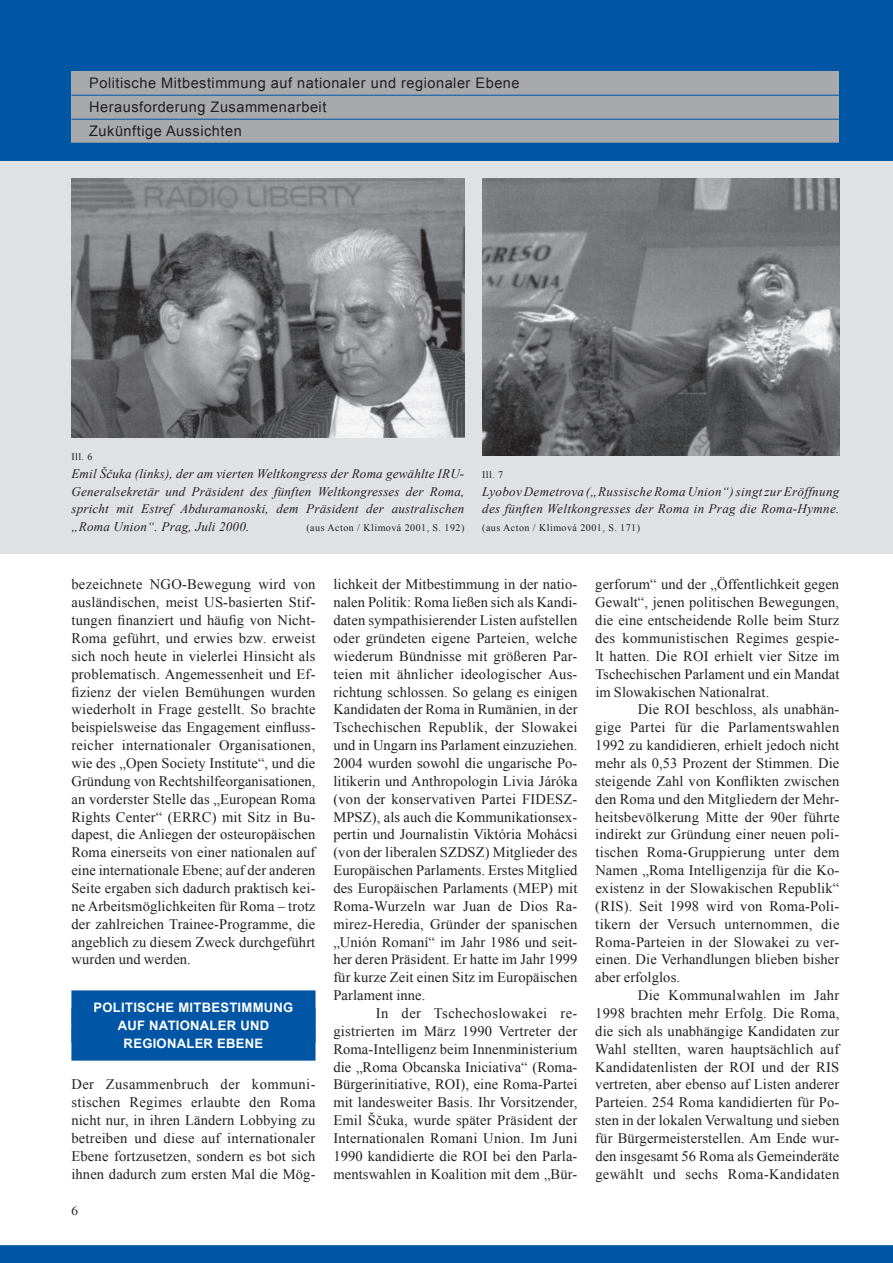
<style>
.page{position:relative;width:893px;height:1263px;background:#fff}
.page>*{position:absolute;margin:0;border:0;box-sizing:border-box;transform-origin:0 0}
.t1{font:14.55px/17.9px "Times New Roman";letter-spacing:.01em;color:#231f20;text-align:justify}
.t2{font:14.55px/24px "Arial";letter-spacing:.035em;color:#231f20}
.t3{font:italic 13.05px/17.9px "Times New Roman";letter-spacing:.025em;color:#231f20;text-align:justify}
.t4{font:700 13.05px/17.9px "Arial";letter-spacing:.02em;color:#fff;text-align:center}
.t5{font:10.05px "Times New Roman";letter-spacing:.045em;color:#231f20}
</style>
<div class="page">
<div style="left:0;top:147px;width:893px;height:407px;background:#e0e1e3"></div>
<div style="left:0;top:0;width:893px;height:161px;background:#0155a5"></div>
<div style="left:0;top:1245px;width:893px;height:18px;background:#0155a5"></div>
<div style="left:71px;top:71px;width:768px;height:72px;background:#a8a9ad"></div>
<hr style="left:71px;top:95px;width:768px;height:1px;background:#0155a5">
<hr style="left:71px;top:119px;width:768px;height:1px;background:#0155a5">
<hr style="left:71px;top:143px;width:768px;height:1px;background:#0155a5">
<img style="left:71px;top:179px;width:393px;height:259px">
<img style="left:482px;top:179px;width:357px;height:276px">
<div style="left:71px;top:990px;width:244px;height:35px;background:#0155a5"></div>
<div style="left:71px;top:1008px;width:244px;height:35px;background:#0155a5"></div>
<div style="left:71px;top:1026px;width:244px;height:35px;background:#0155a5"></div>
<p class="t2" style="left:89px;top:71px;width:432px">Politische Mitbestimmung auf nationaler und regionaler Ebene<br>Herausforderung Zusammenarbeit<br>Zukünftige Aussichten</p>
<p class="t5" style="left:71px;top:450px;width:22px">Ill. 6</p>
<p class="t3" style="left:71px;top:464px;width:394px">Emil Ščuka (links), der am vierten Weltkongress der Roma gewählte IRU-Generalsekretär und Präsident des fünften Weltkongresses der Roma, spricht mit Estref Abduramanoski, dem Präsident der australischen „Roma Union“. Prag, Juli 2000.</p>
<p class="t5" style="left:306px;top:521px;width:159px">(aus Acton / Klimová 2001, S. 192)</p>
<p class="t5" style="left:482px;top:468px;width:22px">Ill. 7</p>
<p class="t3" style="left:482px;top:482px;width:359px">Lyobov Demetrova („Russische Roma Union“) singt zur Eröffnung des fünften Weltkongresses der Roma in Prag die Roma-Hymne.</p>
<p class="t5" style="left:482px;top:521px;width:159px">(aus Acton / Klimová 2001, S. 171)</p>
<p class="t1" style="left:71px;top:575px;width:246px">bezeichnete NGO-Bewegung wird von ausländischen, meist US -basierten Stif&shy;tungen finanziert und häufig von Nicht-Roma geführt, und erwies bzw. erweist sich noch heute in vielerlei Hinsicht als problematisch. Angemessenheit und Ef&shy;fizienz der vielen Bemühungen wurden wiederholt in Frage gestellt. So brachte beispielsweise das Engagement einfluss&shy;reicher internationaler Organisationen, wie des „Open Society Institute“, und die Gründung von Rechtshilfeorganisationen, an vorderster Stelle das „European Roma Rights Center“ (ERRC</p>
<p class="t1" style="left:71px;top:807px;width:247px;text-indent:140px">) mit Sitz in Bu&shy;dapest, die Anliegen der osteuropäischen Roma einerseits von einer nationalen auf eine internationale Ebene; auf der anderen Seite ergaben sich dadurch praktisch kei&shy;ne Arbeitsmöglichkeiten für Roma – trotz der zahlreichen Trainee-Programme, die angeblich zu diesem Zweck durchgeführt wurden und werden.</p>
<p class="t4" style="left:94px;top:999px;width:201px">POLITISCHE MITBESTIMMUNG<br>AUF NATIONALER UND<br>REGIONALER EBENE</p>
<p class="t1" style="left:71px;top:1075px;width:246px">Der Zusammenbruch der kommuni&shy;stischen Regimes erlaubte den Roma nicht nur, in ihren Ländern Lobbying zu betreiben und diese auf internationaler Ebene fortzusetzen, sondern es bot sich ihnen dadurch zum ersten Mal die Mög-</p>
<p class="t1" style="left:333px;top:575px;width:246px">lichkeit der Mitbestimmung in der natio&shy;nalen Politik: Roma ließen sich als Kandi&shy;daten sympathisierender Listen aufstellen oder gründeten eigene Parteien, welche wiederum Bündnisse mit größeren Par&shy;teien mit ähnlicher ideologischer Aus&shy;richtung schlossen. So gelang es einigen Kandidaten der Roma in Rumänien, in der Tschechischen Republik, der Slowakei und in Ungarn ins Parlament einzuziehen.<br>2004 wurden sowohl die ungarische Po&shy;litikerin und Anthropologin Livia Járóka (von der konservativen Partei FIDES</p>
<p class="t1" style="left:333px;top:790px;width:246px;text-indent:230px">Z-MPSZ), als auch die Kommunikationsex&shy;pertin und Journalistin Viktória Mohácsi (von der liberalen SZDSZ) Mitglieder des Europäischen Parlaments. Erstes Mitglied des Europäischen Parlaments (MEP) mit Roma-Wurzeln war Juan de Dios Ra&shy;mirez-Heredia, Gründer der spanischen „Unión Romaní“ im Jahr 1986 und seit&shy;her deren Präsident. Er hatte im Jahr 1999 für kurze Zeit einen Sitz im Europäischen Parlament inne.</p>
<p class="t1" style="left:333px;top:1004px;width:246px;text-indent:43px">In der Tschechoslowakei re&shy;gistrierten im März 1990 Vertreter der Roma-Intelligenz beim Innenministerium die „Roma Obcanska Iniciativa“ (Roma-Bürgerinitiative, ROI), eine Roma-Partei mit landesweiter Basis. Ihr Vorsitzender, Emil Ščuka, wurde später Präsident der Internationalen Romani Union. Im Juni 1990 kandidierte die ROI</p>
<p class="t1" style="left:333px;top:1147px;width:246px;text-align:right">bei den Parla-<br>mentswahlen in Koalition mit dem „Bür-</p>
<p class="t1" style="left:595px;top:575px;width:246px">gerforum“ und der „Öffentlichkeit gegen Gewalt“, jenen politischen Bewegungen, die eine entscheidende Rolle beim Sturz des kommunistischen Regimes gespie&shy;lt hatten. Die ROI</p>
<p class="t1" style="left:715px;top:647px;width:126px">erhielt vier Sitze im</p>
<p class="t1" style="left:595px;top:665px;width:246px">Tschechischen Parlament und ein Mandat</p>
<p class="t1" style="left:595px;top:682px;width:175px">im Slowakischen Nationalrat.</p>
<p class="t1" style="left:638px;top:700px;width:37px">Die ROI</p>
<p class="t1" style="left:595px;top:700px;width:246px;text-indent:100px">beschloss, als unabhän&shy;gige Partei für die Parlamentswahlen 1992 zu kandidieren, erhielt jedoch nicht mehr als 0,53 Prozent der Stimmen. Die steigende Zahl von Konflikten zwischen den Roma und den Mitgliedern der Mehr&shy;heitsbevölkerung Mitte der 90er führte indirekt zur Gründung einer neuen poli&shy;tischen Roma-Gruppierung unter dem Namen „Roma Intelligenzija für die Ko&shy;existenz in der Slowakischen Republik“ (RIS). Seit 1998 wird von Roma-Poli&shy;tikern der Versuch unternommen, die Roma-Parteien in der Slowakei zu ver&shy;einen. Die Verhandlungen blieben bisher aber erfolglos.</p>
<p class="t1" style="left:595px;top:986px;width:247px;text-indent:43px">Die Kommunalwahlen im Jahr 1998 brachten mehr Erfolg. Die Roma, die sich als unabhängige Kandidaten zur Wahl stellten, waren hauptsächlich auf Kandidatenlisten der ROI</p>
<p class="t1" style="left:595px;top:1057px;width:246px;text-align:left;text-indent:166px">und der RIS vertreten, aber ebenso auf Listen anderer Parteien. 254 Roma kandidierten für Po&shy;sten in der lokalen Verwaltung und sieben für Bürgermeisterstellen. Am Ende wur&shy;den insgesamt 56 Roma als Gemeinderäte gewählt und sechs Roma-Kandidaten</p>
</div>
